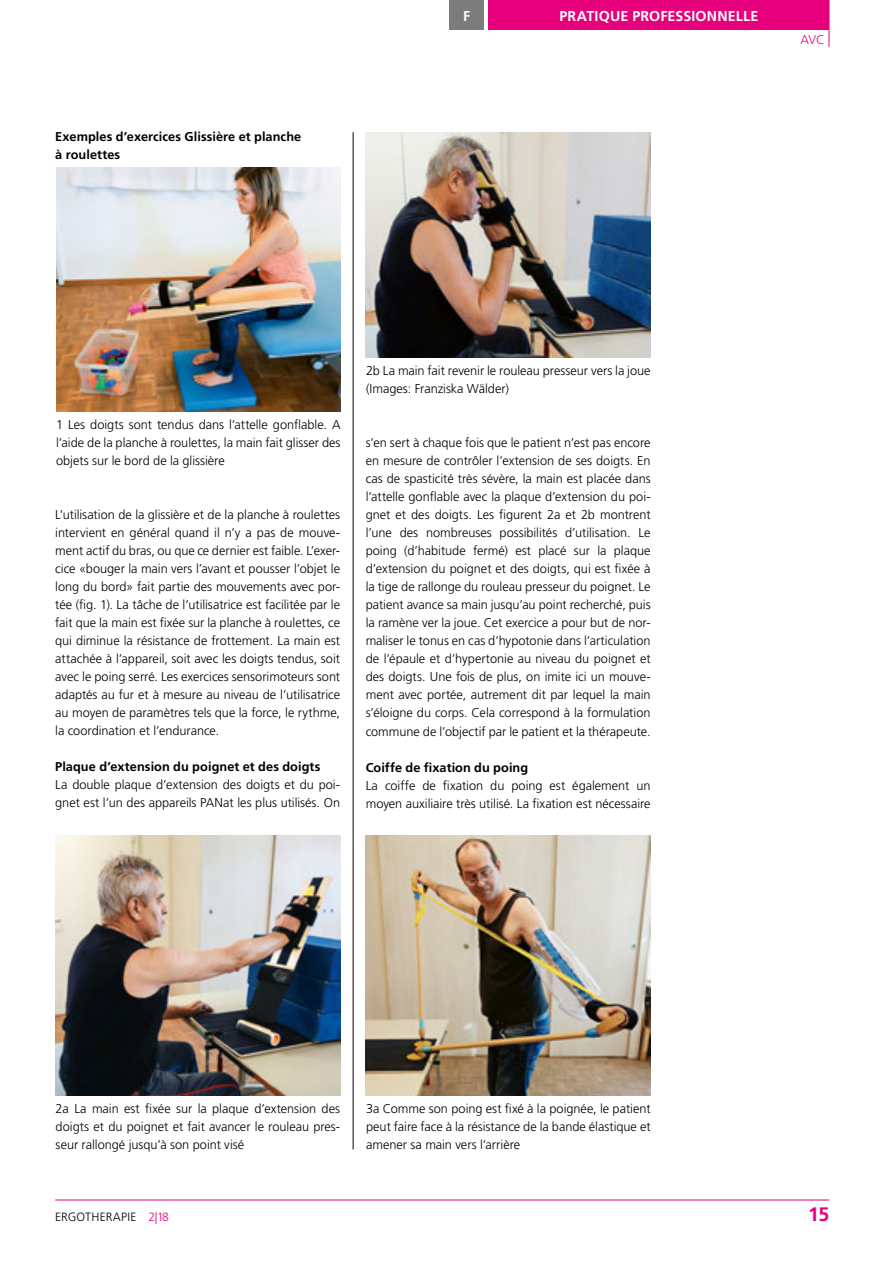
<style>
.page{position:relative;width:893px;height:1263px;background:#fff}
.page>*{position:absolute;margin:0;border:0;box-sizing:border-box;transform-origin:0 0}
.t1{font:700 19.5px "Frutiger LT Std";color:#e6007c}
.t2{font:700 14.25px "Frutiger LT Std";letter-spacing:.01em;color:#fff}
.t3{font:300 12.75px/18px "Frutiger LT Std";color:#000;text-align:justify}
.t4{font:700 12.75px/18px "Frutiger LT Std";letter-spacing:.005em;color:#000}
.t5{font:300 12.75px "Frutiger LT Std";color:#e6007c}
.t6{font:300 12px "Frutiger LT Std";letter-spacing:.01em;color:#000}
.s1{color:#e6007c}
</style>
<div class="page">
<hr style="left:55px;top:1200px;width:774px;height:1px;background:#e6007c">
<hr style="left:353px;top:132px;width:1px;height:1017px;background:#000">
<div style="left:449px;top:0;width:35px;height:30px;background:#7b7d7c"></div>
<div style="left:489px;top:0;width:340px;height:30px;background:#e6007c"></div>
<svg style="left:829px;top:30px;width:1px;height:17px"></svg>
<hr style="left:829px;top:0;width:1px;height:30px;background:#e6007c">
<img style="left:56px;top:167px;width:285px;height:244px">
<img style="left:55px;top:836px;width:285px;height:259px">
<img style="left:366px;top:132px;width:284px;height:225px">
<img style="left:366px;top:836px;width:284px;height:259px">
<p class="t4" style="left:55px;top:128px;width:248px">Exemples d’exercices Glissière et planche à roulettes</p>
<p class="t2" style="left:463px;top:8px;width:9px">F</p>
<p class="t2" style="left:559px;top:8px;width:201px">PRATIQUE PROFESSIONNELLE</p>
<p class="t5" style="left:801px;top:32px;width:26px">AVC</p>
<p class="t3" style="left:56px;top:416px;width:286px">1 Les doigts sont tendus dans l’attelle gonflable. A l’aide de la planche à roulettes, la main fait glisser des objets sur le bord de la glissière</p>
<p class="t3" style="left:55px;top:506px;width:286px">L’utilisation de la glissière et de la planche à roulettes intervient en général quand il n’y a pas de mouve&shy;ment actif du bras, ou que ce dernier est faible. L’exer&shy;cice «bouger la main vers l’avant et pousser l’objet le long du bord» fait partie des mouvements avec por&shy;tée (fig. 1). La tâche de l’utilisatrice est facilitée par le fait que la main est fixée sur la planche à roulettes, ce qui diminue la résistance de frottement. La main est attachée à l’appareil, soit avec les doigts tendus, soit avec le poing serré. Les exercices sensorimoteurs sont adaptés au fur et à mesure au niveau de l’utilisatrice au moyen de paramètres tels que la force, le rythme, la coordination et l’endurance.</p>
<p class="t4" style="left:55px;top:758px;width:267px">Plaque d’extension du poignet et des doigts</p>
<p class="t3" style="left:55px;top:776px;width:286px">La double plaque d’extension des doigts et du poi&shy;gnet est l’un des appareils PANat les plus utilisés. On</p>
<p class="t3" style="left:366px;top:362px;width:286px">2b La main fait revenir le rouleau presseur vers la joue (Images: Franziska Wälder)</p>
<p class="t3" style="left:366px;top:434px;width:286px">s’en sert à chaque fois que le patient n’est pas encore en mesure de contrôler l’extension de ses doigts. En cas de spasticité très sévère, la main est placée dans l’attelle gonflable avec la plaque d’extension du poi&shy;gnet et des doigts. Les figurent 2a et 2b montrent l’une des nombreuses possibilités d’utilisation. Le poing (d’habitude fermé) est placé sur la plaque d’extension du poignet et des doigts, qui est fixée à la tige de rallonge du rouleau presseur du poignet. Le patient avance sa main jusqu’au point recherché, puis la ramène ver la joue. Cet exercice a pour but de nor&shy;maliser le tonus en cas d’hypotonie dans l’articulation de l’épaule et d’hypertonie au niveau du poignet et des doigts. Une fois de plus, on imite ici un mouve&shy;ment avec portée, autrement dit par lequel la main s’éloigne du corps. Cela correspond à la formulation commune de l’objectif par le patient et la thérapeute.</p>
<p class="t4" style="left:366px;top:758px;width:164px">Coiffe de fixation du poing</p>
<p class="t3" style="left:366px;top:776px;width:286px">La coiffe de fixation du poing est également un moyen auxiliaire très utilisé. La fixation est nécessaire</p>
<p class="t3" style="left:56px;top:1100px;width:286px">2a La main est fixée sur la plaque d’extension des doigts et du poignet et fait avancer le rouleau pres&shy;seur rallongé jusqu’à son point visé</p>
<p class="t3" style="left:366px;top:1100px;width:286px">3a Comme son poing est fixé à la poignée, le patient peut faire face à la résistance de la bande élastique et amener sa main vers l’arrière</p>
<p class="t6" style="left:55px;top:1210px;width:115px">ERGOTHERAPIE <span class="s1">2|18</span></p>
<h1 class="t1" style="left:808px;top:1203px;width:22px">15</h1>
</div>
